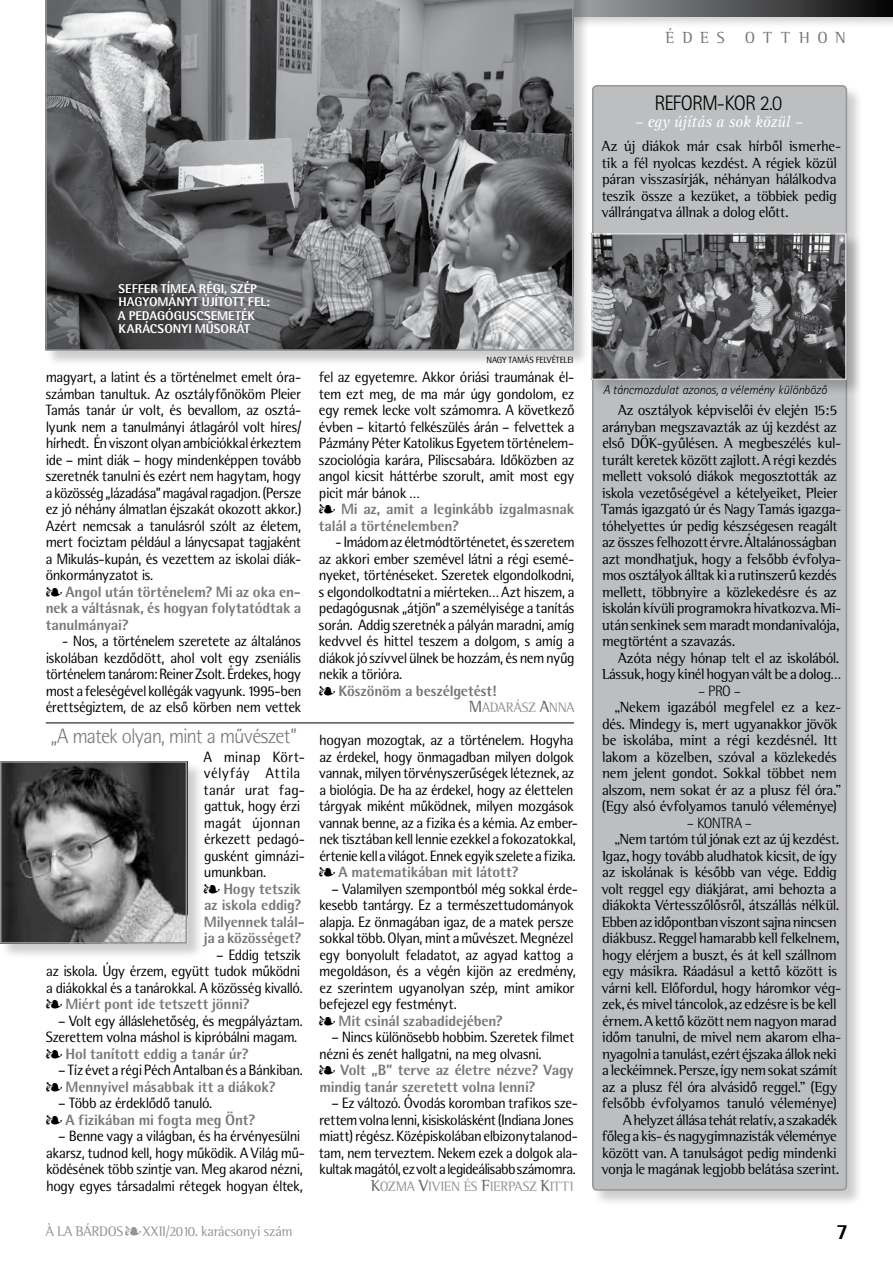
<style>
.page{position:relative;width:893px;height:1263px;background:#fff}
.page>*{position:absolute;margin:0;border:0;box-sizing:border-box;transform-origin:0 0}
.t1{font:700 21.75px "Rotis Sm Sn XPFL";color:#000}
.t2{font:21px "Rotis Sm Sn Lt PFL";color:#77787b}
.t3{font:21px "Rotis Lt Sn PFL";letter-spacing:-.005em;color:#000}
.t4{font:italic 16.5px "Rotis Srf PFL";letter-spacing:.005em;color:#fff}
.t5{font:16.5px "Rotis Sm Srf PFL";letter-spacing:.51em;color:#77787b}
.t6{font:15px/16.5px "Rotis Sm Sn PFL";letter-spacing:.005em;color:#000}
.t7{font:15px/16.5px "Rotis Sm Srf PFL";letter-spacing:.01em;color:#000}
.t8{font:700 15px/16.5px "Rotis Sm Sn XPFL";letter-spacing:.01em;color:#77787b}
.t9{font:15px/16.5px "Rotis Sm Sn PFL";letter-spacing:.025em;color:#000}
.t10{font:15px "Rotis Sm Sn Lt PFL";color:#000}
.t11{font:14.25px "Rotis Sm Srf PFL";letter-spacing:.015em;color:#939598}
.t12{font:14.1px "Rotis Sm Srf PFL SC850";letter-spacing:.02em;color:#939598}
.t13{font:700 12.75px/13.5px "Rotis Sm Sn XPFL";letter-spacing:.02em;color:#fff}
.t14{font:italic 12.75px "Rotis Lt Sn PFL";color:#000}
.t15{font:9px "Rotis Sm Sn PFL";color:#000}
.s1{color:#000}
.s2{font-size:16.5px;color:#636466}
</style>
<div class="page">
<div style="left:442px;top:0;width:451px;height:29px;background:#000;opacity:.2"></div>
<svg style="left:590px;top:0;width:303px;height:16px;background:#515153"></svg>
<div style="left:592px;top:85px;width:272px;height:1122px;background:#000;opacity:.2"></div>
<div style="left:593px;top:86px;width:253px;height:1104px;background:#bcbec0;border-radius:4px"></div>
<div style="left:592px;top:85px;width:255px;height:1106px;border:2px solid #939598;border-radius:4px"></div>
<div style="left:592px;top:234px;width:271px;height:163px;background:#000;opacity:.2"></div>
<img style="left:593px;top:235px;width:251px;height:143px">
<div style="left:591px;top:233px;width:255px;height:147px;border:1px solid #fff"></div>
<div style="left:46px;top:0;width:544px;height:367px;background:#000;opacity:.2"></div>
<svg style="left:45px;top:0;width:529px;height:351px;background:#77787a"></svg>
<div style="left:0;top:761px;width:204px;height:199px;background:#000;opacity:.2"></div>
<img style="left:3px;top:764px;width:181px;height:177px">
<div style="left:0;top:761px;width:187px;height:183px;border:2px solid #939598"></div>
<hr style="left:46px;top:723px;width:528px;height:1px;background:#000">
<p class="t5" style="left:665px;top:27px;width:60px">édes</p>
<p class="t5" style="left:745px;top:27px;width:102px">otthon</p>
<h2 class="t3" style="left:654px;top:91px;width:129px">REFORM-KOR 2.0</h2>
<p class="t4" style="left:635px;top:112px;width:168px">– egy újítás a sok közül –</p>
<p class="t7" style="left:602px;top:138px;width:240px">Az új diákok már csak hírből ismerhe&shy;tik a fél nyolcas kezdést. A régiek közül páran visszasírják, néhányan hálálkodva teszik össze a kezüket, a többiek pedig vállrángatva állnak a dolog előtt.</p>
<p class="t13" style="left:118px;top:282px;width:153px">Seffer Tímea régi, szép hagyományt újított fel: a Pedagóguscsemeték karácsonyi műsorát</p>
<p class="t6" style="left:46px;top:369px;width:257px;text-align:justify">magyart, a latint és a történelmet emelt óra&shy;számban tanultuk. Az osztályfőnököm Pleier Tamás tanár úr volt, és bevallom, az osztá&shy;lyunk nem a tanulmányi átlagáról volt híres/ hírhedt. Én viszont olyan ambíciókkal érkeztem ide – mint diák – hogy mindenképpen tovább szeretnék tanulni és ezért nem hagytam, hogy a közösség „lázadása” magával ragadjon. (Persze ez jó néhány álmatlan éjszakát okozott akkor.)<br>Azért nemcsak a tanulásról szólt az életem, mert fociztam például a lánycsapat tagjaként a Mikulás-kupán, és vezettem az iskolai diák&shy;önkormányzatot is.</p>
<p class="t8" style="left:46px;top:583px;width:257px;text-align:justify"><span class="s1">•</span> Angol után történelem? Mi az oka en&shy;nek a váltásnak, és hogyan folytatódtak a tanulmányai?</p>
<p class="t6" style="left:46px;top:633px;width:257px;text-align:justify;text-indent:16px">- Nos, a történelem szeretete az általános iskolában kezdődött, ahol volt egy zseniális történelem tanárom: Reiner Zsolt. Érdekes, hogy most a feleségével kollégák vagyunk. 1995-ben érettségiztem, de az első körben nem vettek</p>
<h2 class="t2" style="left:51px;top:724px;width:247px">„A matek olyan, mint a művészet”</h2>
<p class="t9" style="left:203px;top:748px;width:103px">A minap Kört&shy;vélyfáy Attila tanár urat fag&shy;gattuk, hogy érzi magát újonnan érkezett pedagó&shy;gusként gimnázi&shy;umunkban.</p>
<p class="t8" style="left:204px;top:880px;width:103px"><span class="s1">•</span> Hogy tetszik az iskola eddig?<br>Milyennek talál&shy;ja a közösséget?</p>
<p class="t6" style="left:46px;top:946px;width:258px;text-indent:170px">– Eddig tetszik az iskola. Úgy érzem, együtt tudok működni a diákokkal és a tanárokkal. A közösség kivalló.</p>
<p class="t8" style="left:46px;top:995px;width:205px"><span class="s1">•</span> Miért pont ide tetszett jönni?</p>
<p class="t6" style="left:46px;top:1012px;width:258px;text-indent:12px">– Volt egy álláslehetőség, és megpályáztam.<br>Szerettem volna máshol is kipróbálni magam.</p>
<p class="t8" style="left:46px;top:1045px;width:204px"><span class="s1">•</span> Hol tanított eddig a tanár úr?</p>
<p class="t6" style="left:58px;top:1062px;width:246px">– Tíz évet a régi Péch Antalban és a Bánkiban.</p>
<p class="t8" style="left:46px;top:1078px;width:231px"><span class="s1">•</span> Mennyivel másabbak itt a diákok?</p>
<p class="t6" style="left:58px;top:1095px;width:155px">– Több az érdeklődő tanuló.</p>
<p class="t8" style="left:46px;top:1111px;width:210px"><span class="s1">•</span> A fizikában mi fogta meg Önt?</p>
<p class="t6" style="left:46px;top:1128px;width:260px;text-align:center">– Benne vagy a világban, és ha érvényesülni akarsz, tudnod kell, hogy működik. A Világ mű&shy;ködésének több szintje van. Meg akarod nézni, hogy egyes társadalmi rétegek hogyan éltek,</p>
<p class="t15" style="left:486px;top:354px;width:55px">Nagy Tamás felvétele</p>
<p class="t15" style="left:571px;top:354px;width:3px">I</p>
<p class="t6" style="left:319px;top:369px;width:257px;text-align:justify">fel az egyetemre. Akkor óriási traumának él&shy;tem ezt meg, de ma már úgy gondolom, ez egy remek lecke volt számomra. A következő évben – kitartó felkészülés árán – felvettek a Pázmány Péter Katolikus Egyetem történelem&shy;szociológia karára, Piliscsabára. Időközben az angol kicsit háttérbe szorult, amit most egy picit már bánok …</p>
<p class="t8" style="left:319px;top:500px;width:257px"><span class="s1">•</span> Mi az, amit a leginkább izgalmasnak talál a történelemben?</p>
<p class="t6" style="left:319px;top:534px;width:257px;text-align:justify;text-indent:16px">- Imádom az életmódtörténetet, és szeretem az akkori ember szemével látni a régi esemé&shy;nyeket, történéseket. Szeretek elgondolkodni, s elgondolkodtatni a miérteken… Azt hiszem, a pedagógusnak „átjön” a személyisége a tanítás során. Addig szeretnék a pályán maradni, amíg kedvvel és hittel teszem a dolgom, s amíg a diákok jó szívvel ülnek be hozzám, és nem nyűg nekik a törióra.</p>
<p class="t8" style="left:319px;top:682px;width:179px"><span class="s1">•</span> Köszönöm a beszélgetést!</p>
<p class="t12" style="left:469px;top:699px;width:107px"><span class="s2">M</span>ADARÁSZ <span class="s2">A</span>NNA</p>
<p class="t6" style="left:319px;top:732px;width:260px">hogyan mozogtak, az a történelem. Hogyha az érdekel, hogy önmagadban milyen dolgok vannak, milyen törvényszerűségek léteznek, az a biológia. De ha az érdekel, hogy az élettelen tárgyak miként működnek, milyen mozgások vannak benne, az a fizika és a kémia. Az ember&shy;nek tisztában kell lennie ezekkel a fokozatokkal, értenie kell a világot. Ennek egyik szelete a fizika.</p>
<p class="t8" style="left:319px;top:863px;width:201px"><span class="s1">•</span> A matematikában mit látott?</p>
<p class="t6" style="left:319px;top:880px;width:260px;text-indent:12px">– Valamilyen szempontból még sokkal érde&shy;kesebb tantárgy. Ez a természettudományok alapja. Ez önmagában igaz, de a matek persze sokkal több. Olyan, mint a művészet. Megnézel egy bonyolult feladatot, az agyad kattog a megoldáson, és a végén kijön az eredmény, ez szerintem ugyanolyan szép, mint amikor befejezel egy festményt.</p>
<p class="t8" style="left:319px;top:1012px;width:185px"><span class="s1">•</span> Mit csinál szabadidejében?</p>
<p class="t6" style="left:319px;top:1029px;width:256px;text-indent:12px">– Nincs különösebb hobbim. Szeretek filmet nézni és zenét hallgatni, na meg olvasni.</p>
<p class="t8" style="left:319px;top:1061px;width:256px"><span class="s1">•</span> Volt „B” terve az életre nézve? Vagy mindig tanár szeretett volna lenni?</p>
<p class="t6" style="left:319px;top:1095px;width:260px;text-indent:12px">– Ez változó. Óvodás koromban trafikos sze&shy;rettem volna lenni, kisiskolásként (Indiana Jones miatt) régész. Középiskolában elbizonytalanod&shy;tam, nem terveztem. Nekem ezek a dolgok ala&shy;kultak magától, ez volt a legideálisabb számomra.</p>
<p class="t12" style="left:371px;top:1178px;width:203px"><span class="s2">K</span>OZMA <span class="s2">V</span>IVIEN ÉS <span class="s2">F</span>IERPASZ <span class="s2">K</span>ITTI</p>
<p class="t14" style="left:603px;top:382px;width:225px">A táncmozdulat azonos, a vélemény különböző</p>
<p class="t7" style="left:601px;top:402px;width:241px;text-indent:17px">Az osztályok képviselői év elején 15:5 arányban megszavazták az új kezdést az első DÖK-gyűlésen. A megbeszélés kul&shy;turált keretek között zajlott. A régi kezdés mellett voksoló diákok megosztották az iskola vezetőségével a kételyeiket, Pleier Tamás igazgató úr és Nagy Tamás igazga&shy;tóhelyettes úr pedig készségesen reagált az összes felhozott érvre. Általánosságban azt mondhatjuk, hogy a felsőbb évfolya&shy;mos osztályok álltak ki a rutinszerű kezdés mellett, többnyire a közlekedésre és az iskolán kívüli programokra hivatkozva. Mi&shy;után senkinek sem maradt mondanivalója, megtörtént a szavazás.</p>
<p class="t7" style="left:602px;top:649px;width:240px;text-align:right">Azóta négy hónap telt el az iskolából.<br>Lássuk, hogy kinél hogyan vált be a dolog…</p>
<p class="t10" style="left:698px;top:682px;width:44px">– PRO –</p>
<p class="t7" style="left:602px;top:699px;width:240px;text-indent:12px">„Nekem igazából megfelel ez a kez&shy;dés. Mindegy is, mert ugyanakkor jövök be iskolába, mint a régi kezdésnél. Itt lakom a közelben, szóval a közlekedés nem jelent gondot. Sokkal többet nem alszom, nem sokat ér az a plusz fél óra." (Egy alsó évfolyamos tanuló véleménye)</p>
<p class="t10" style="left:687px;top:814px;width:19px">– KONTRA</p>
<p class="t10" style="left:745px;top:814px;width:8px">–</p>
<p class="t7" style="left:602px;top:831px;width:240px;text-align:right">„Nem tartóm túl jónak ezt az új kezdést.<br>Igaz, hogy tovább aludhatok kicsit, de így az iskolának is később van vége. Eddig volt reggel egy diákjárat, ami behozta a diákokta Vértesszőlősről, átszállás nélkül.<br>Ebben az időpontban viszont sajna nincsen diákbusz. Reggel hamarabb kell felkelnem, hogy elérjem a buszt, és át kell szállnom egy másikra. Ráadásul a kettő között is várni kell. Előfordul, hogy háromkor vég&shy;zek, és mivel táncolok, az edzésre is be kell érnem. A kettő között nem nagyon marad időm tanulni, de mivel nem akarom elha&shy;nyagolni a tanulást, ezért éjszaka állok neki a leckéimnek. Persze, így nem sokat számít az a plusz fél óra alvásidő reggel." (Egy felsőbb évfolyamos tanuló véleménye)<br>A helyzet állása tehát relatív, a szakadék főleg a kis- és nagygimnazisták véleménye között van. A tanulságot pedig mindenki vonja le magának legjobb belátása szerint.</p>
<p class="t11" style="left:46px;top:1223px;width:248px">À La Bárdos•XXII/2010. karácsonyi szám</p>
<h1 class="t1" style="left:836px;top:1218px;width:12px">7</h1>
</div>
